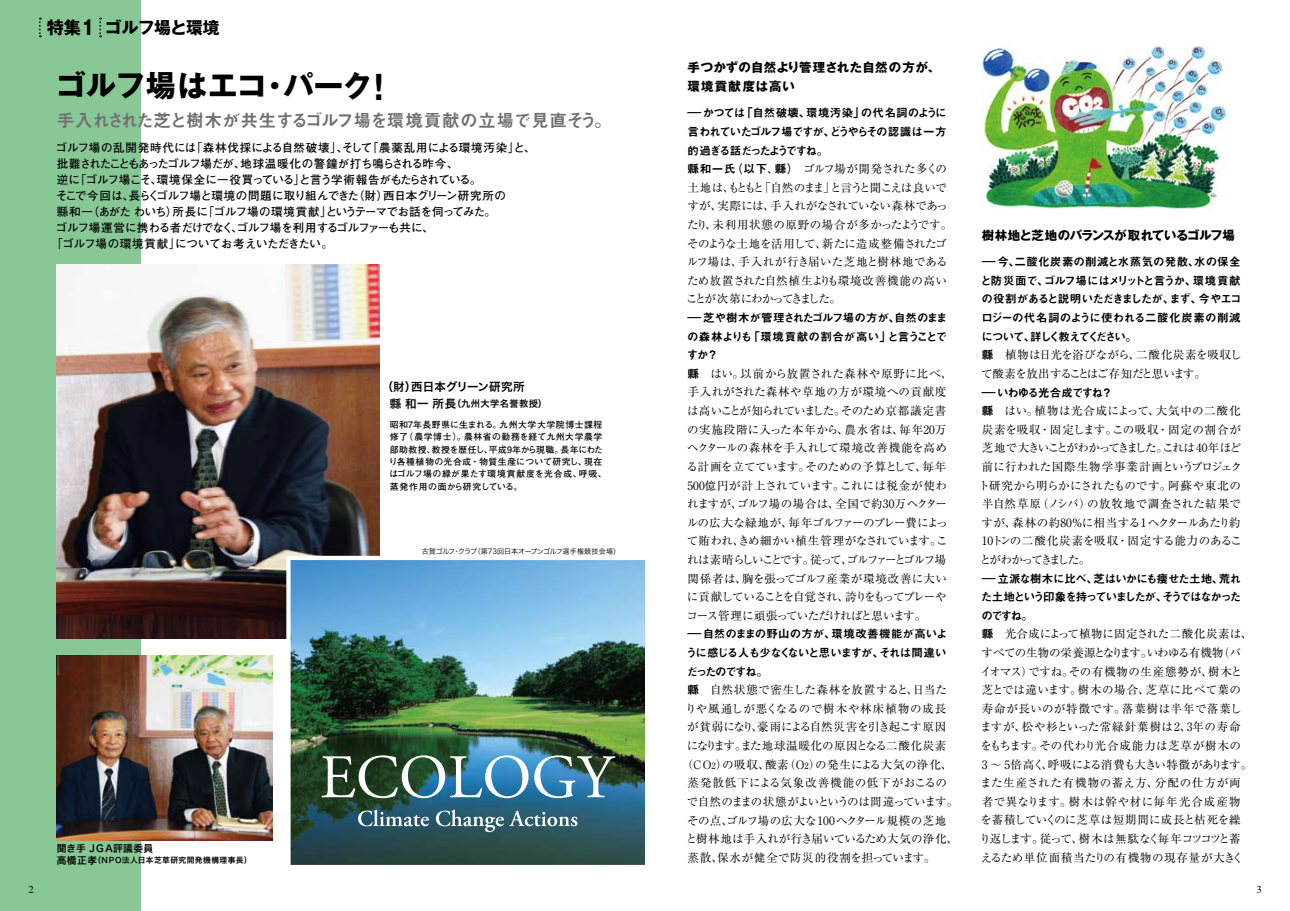
<style>
.page{position:relative;width:1290px;height:911px;background:#fff}
.page>*{position:absolute;margin:0;border:0;box-sizing:border-box;transform-origin:0 0}
.t1{font:700 30.12px "Gothic MB101 Pro";letter-spacing:-.005em;color:#000}
.t2{font:17.75px "Midashi Go Pro MB31";letter-spacing:-.025em;color:#727172}
.t3{font:700 16.88px "Gothic MB101 Pro";letter-spacing:-.03em;color:#000}
.t4{font:700 12.38px/18.6px "Gothic MB101 Pro";letter-spacing:.025em;color:#000}
.t5{font:700 12.38px "Gothic MB101 Pro";letter-spacing:-.03em;color:#000}
.t6{font:11.5px/18.6px "Ryumin Pro";letter-spacing:.005em;color:#000}
.t7{font:700 11.5px "Futo Go B101 Pro";letter-spacing:-.025em;color:#000}
.t8{font:11.5px "Ryumin Pro";letter-spacing:.035em;color:#000}
.t9{font:11.5px "Ryumin Pro";letter-spacing:-.085em;color:#000}
.t10{font:11.5px "Ryumin Pro";letter-spacing:-.045em;color:#000}
.t11{font:11.5px "Ryumin Pro";letter-spacing:-.03em;color:#000}
.t12{font:11.5px "Midashi Go Pro MB31";letter-spacing:.005em;color:#000;scale:1.2 1}
.t13{font:11.5px "Ryumin Pro";letter-spacing:.03em;color:#000}
.t14{font:11.5px "Ryumin Pro";letter-spacing:.04em;color:#000}
.t15{font:11.5px "Ryumin Pro";letter-spacing:.065em;color:#000}
.t16{font:700 11.5px "Futo Go B101 Pro";letter-spacing:.05em;color:#000}
.t17{font:700 11.5px "Futo Go B101 Pro";letter-spacing:-.05em;color:#000}
.t18{font:700 11.5px "Futo Go B101 Pro";letter-spacing:-.06em;color:#000}
.t19{font:11.5px "Ryumin Pro";letter-spacing:-.13em;color:#000}
.t20{font:11.5px "Midashi Go Pro MB31";letter-spacing:-.095em;color:#000}
.t21{font:11.5px "Ryumin Pro";letter-spacing:-.09em;color:#000}
.t22{font:11.5px "Midashi Go Pro MB31";letter-spacing:-.09em;color:#000}
.t23{font:11.5px "Ryumin Pro";letter-spacing:-.04em;color:#000}
.t24{font:11.5px "Midashi Go Pro MB31";letter-spacing:-.02em;color:#000;scale:1.2 1}
.t25{font:11.5px "Midashi Go Pro MB31";letter-spacing:.02em;color:#000}
.t26{font:11.5px "Ryumin Pro";letter-spacing:-.055em;color:#000}
.t27{font:11.5px "Ryumin Pro";letter-spacing:-.025em;color:#000}
.t28{font:11.5px "Ryumin Pro";letter-spacing:-.07em;color:#000}
.t29{font:11.5px "Ryumin Pro";letter-spacing:-.105em;color:#000}
.t30{font:11.5px "Midashi Go Pro MB31";letter-spacing:-.165em;color:#000}
.t31{font:11.5px "Hira Kaku Pro W6";letter-spacing:.015em;color:#000}
.t32{font:11.5px "Midashi Go Pro MB31";letter-spacing:-.13em;color:#000}
.t33{font:11.5px "Midashi Go Pro MB31";letter-spacing:-.065em;color:#000}
.t34{font:10.62px "Times";color:#000}
.t35{font:9.75px "Hira Kaku Pro W6";letter-spacing:.045em;color:#000}
.t36{font:9.25px "Hira Kaku Pro W6";letter-spacing:.05em;color:#000}
.t37{font:700 8.88px/12.4px "Futo Go B101 Pro";letter-spacing:.05em;color:#000}
.t38{font:7.75px "Hira Kaku Pro W6";letter-spacing:.05em;color:#000}
.t39{font:7.12px "Hira Kaku Pro W3";letter-spacing:-.025em;color:#000}
.s1{font-size:17.25px}
.s2{font-size:19.88px}
.s3{font-size:33.12px}
.s4{font-size:11.5px}
.s5{font-size:9.75px}
.s6{font-family:"Midashi Go MB31"}
.s7{font-size:8.62px}
.s8{font-family:"Midashi Go Pro MB31"}
</style>
<div class="page">
<div style="left:0;top:0;width:140px;height:911px;background:#88c897"></div>
<img style="left:57px;top:264px;width:322px;height:374px">
<img style="left:284px;top:553px;width:361px;height:312px">
<img style="left:57px;top:656px;width:216px;height:184px">
<img style="left:981px;top:46px;width:246px;height:163px">
<svg style="left:39px;top:18px;width:2px;height:19px"></svg>
<svg style="left:99px;top:18px;width:2px;height:19px"></svg>
<svg style="left:321px;top:755px;width:207px;height:43px"></svg>
<svg style="left:534px;top:755px;width:81px;height:43px"></svg>
<svg style="left:358px;top:809px;width:71px;height:17px"></svg>
<svg style="left:436px;top:809px;width:141px;height:23px;background:#537a86"></svg>
<p class="t3" style="left:47px;top:13px;width:174px"><span class="s1">特集</span><span class="s2">1</span> ゴルフ場と環境</p>
<p class="t1" style="left:56px;top:61px;width:339px">ゴルフ場はエコ・パーク<span class="s3">！</span></p>
<p class="t2" style="left:57px;top:106px;width:557px">手入れされた芝と樹木が共生するゴルフ場を環境貢献の立場で見直そう。</p>
<p class="t16" style="left:56px;top:138px;width:481px">ゴルフ場の乱開発時代には「森林伐採による自然破壊」、そして「農薬乱用による環境汚染」と、</p>
<p class="t7" style="left:57px;top:154px;width:403px">批難されたこともあったゴルフ場だが、地球温暖化の警鐘が打ち鳴らされる昨今、</p>
<p class="t18" style="left:57px;top:170px;width:426px">逆に「ゴルフ場こそ、環境保全に一役買っている」と言う学術報告がもたらされている。</p>
<p class="t7" style="left:56px;top:186px;width:452px">そこで今回は、長らくゴルフ場と環境の問題に取り組んできた（財）西日本グリーン研究所の</p>
<p class="t17" style="left:57px;top:202px;width:441px">縣和一（あがた わいち）所長に「ゴルフ場の環境貢献」というテーマでお話を伺ってみた。</p>
<p class="t7" style="left:56px;top:218px;width:379px">ゴルフ場運営に携わる者だけでなく、ゴルフ場を利用するゴルファーも共に、</p>
<p class="t7" style="left:51px;top:234px;width:283px">「ゴルフ場の環境貢献」についてお考えいただきたい。</p>
<p class="t31" style="left:382px;top:376px;width:145px">（財）西日本グリーン研究所</p>
<p class="t36" style="left:390px;top:395px;width:159px"><span class="s4">縣 和一 所長</span>（九州大学名誉教授）</p>
<p class="t37" style="left:389px;top:417px;width:219px">昭和7年長野県に生まれる。九州大学大学院博士課程修了（農学博士）。農林省の勤務を経て九州大学農学部助教授、教授を歴任し、平成9年から現職。長年にわたり各種植物の光合成・物質生産について研究し、現在はゴルフ場の緑が果たす環境貢献度を光合成、呼吸、蒸発作用の面から研究している。</p>
<p class="t35" style="left:57px;top:839px;width:108px">聞き手 JGA評議委員　</p>
<p class="t38" style="left:57px;top:853px;width:196px"><span class="s5">高橋正孝</span>（NPO法人日本芝草研究開発機構理事長）</p>
<p class="t39" style="left:422px;top:545px;width:200px">古賀ゴルフ・クラブ（第73回日本オープンゴルフ選手権競技会場）</p>
<p class="t4" style="left:687px;top:57px;width:254px">手つかずの自然より管理された自然の方が、環境貢献度は高い</p>
<p class="t12" style="left:687px;top:104px;width:218px">―かつては「自然破壊、環境汚染」の代名詞のように</p>
<p class="t20" style="left:687px;top:122px;width:260px">言われていたゴルフ場ですが、どうやらその認識は一方</p>
<p class="t30" style="left:687px;top:141px;width:142px">的過ぎる話だったようですね。</p>
<p class="t10" style="left:687px;top:160px;width:261px"><span class="s6">縣和一氏（以下、縣）　</span>ゴルフ場が開発された多くの</p>
<p class="t9" style="left:687px;top:178px;width:261px">土地は、もともと「自然のまま」と言うと聞こえは良いで</p>
<p class="t10" style="left:687px;top:197px;width:262px">すが、実際には、手入れがなされていない森林であっ</p>
<p class="t8" style="left:687px;top:216px;width:267px">たり、未利用状態の原野の場合が多かったようです。</p>
<p class="t23" style="left:687px;top:234px;width:261px">そのような土地を活用して、新たに造成整備されたゴ</p>
<p class="t8" style="left:687px;top:253px;width:262px">ルフ場は、手入れが行き届いた芝地と樹林地である</p>
<p class="t8" style="left:687px;top:271px;width:261px">ため放置された自然植生よりも環境改善機能の高い</p>
<p class="t29" style="left:686px;top:290px;width:156px">ことが次第にわかってきました。</p>
<p class="t24" style="left:687px;top:308px;width:218px">―芝や樹木が管理されたゴルフ場の方が、自然のまま</p>
<p class="t25" style="left:687px;top:327px;width:261px">の森林よりも「環境貢献の割合が高い」と言うことで</p>
<p class="t33" style="left:687px;top:346px;width:33px">すか？</p>
<p class="t8" style="left:687px;top:364px;width:266px"><span class="s6">縣　</span>はい。以前から放置された森林や原野に比べ、</p>
<p class="t14" style="left:687px;top:383px;width:260px">手入れがされた森林や草地の方が環境への貢献度</p>
<p class="t26" style="left:687px;top:402px;width:261px">は高いことが知られていました。そのため京都議定書</p>
<p class="t13" style="left:687px;top:420px;width:261px">の実施段階に入った本年から、農水省は、毎年20万</p>
<p class="t6" style="left:687px;top:438px;width:261px">ヘクタールの森林を手入れして環境改善機能を高め</p>
<p class="t11" style="left:686px;top:457px;width:262px">る計画を立てています。そのための予算として、毎年</p>
<p class="t6" style="left:687px;top:475px;width:261px">500億円が計上されています。これには税金が使わ</p>
<p class="t6" style="left:687px;top:494px;width:261px">れますが、ゴルフ場の場合は、全国で約30万ヘクター</p>
<p class="t27" style="left:687px;top:513px;width:263px">ルの広大な緑地が、毎年ゴルファーのプレー費によっ</p>
<p class="t6" style="left:687px;top:531px;width:262px">て賄われ、きめ細かい植生管理がなされています。こ</p>
<p class="t19" style="left:687px;top:550px;width:261px">れは素晴らしいことです。従って、ゴルファーとゴルフ場</p>
<p class="t6" style="left:687px;top:568px;width:261px">関係者は、胸を張ってゴルフ産業が環境改善に大い</p>
<p class="t21" style="left:687px;top:588px;width:261px">に貢献していることを自覚され、誇りをもってプレーや</p>
<p class="t28" style="left:686px;top:606px;width:241px">コース管理に頑張っていただければと思います。</p>
<p class="t12" style="left:687px;top:625px;width:218px">―自然のままの野山の方が、環境改善機能が高いよ</p>
<p class="t22" style="left:686px;top:643px;width:263px">うに感じる人も少なくないと思いますが、それは間違い</p>
<p class="t32" style="left:687px;top:662px;width:83px">だったのですね。</p>
<p class="t13" style="left:687px;top:681px;width:261px"><span class="s6">縣　</span>自然状態で密生した森林を放置すると、日当た</p>
<p class="t15" style="left:685px;top:699px;width:263px">りや風通しが悪くなるので樹木や林床植物の成長</p>
<p class="t11" style="left:687px;top:718px;width:261px">が貧弱になり、豪雨による自然災害を引き起こす原因</p>
<p class="t6" style="left:687px;top:735px;width:261px">になります。また地球温暖化の原因となる二酸化炭素</p>
<p class="t8" style="left:682px;top:755px;width:272px">（CO<span class="s7">2</span>）の吸収、酸素（O<span class="s7">2</span>）の発生による大気の浄化、</p>
<p class="t15" style="left:687px;top:774px;width:261px">蒸発散低下による気象改善機能の低下がおこるの</p>
<p class="t9" style="left:687px;top:792px;width:273px">で自然のままの状態がよいというのは間違っています。</p>
<p class="t6" style="left:687px;top:810px;width:261px">その点、ゴルフ場の広大な100ヘクタール規模の芝地</p>
<p class="t6" style="left:686px;top:828px;width:274px">と樹林地は手入れが行き届いているため大気の浄化、</p>
<p class="t14" style="left:687px;top:849px;width:250px">蒸散、保水が健全で防災的役割を担っています。</p>
<p class="t5" style="left:981px;top:224px;width:255px">樹林地と芝地のバランスが取れているゴルフ場</p>
<p class="t6" style="left:978px;top:252px;width:275px"><span class="s8">―今、二酸化炭素の削減と水蒸気の発散、水の保全<br>と防災面で、ゴルフ場にはメリットと言うか、環境貢献の役割があると説明いただきましたが、まず、今やエコロジーの代名詞のように使われる二酸化炭素の削減<br>について、詳しく教えてください。<br></span><span class="s6">縣　</span>植物は日光を浴びながら、二酸化炭素を吸収して酸素を放出することはご存知だと思います。<br><span class="s8">― いわゆる光合成ですね？<br></span><span class="s6">縣　</span>はい。植物は光合成によって、大気中の二酸化<br>炭素を吸収・固定します。この吸収・固定の割合が<br>芝地で大きいことがわかってきました。これは 40年ほど<br>前に行われた国際生物学事業計画というプロジェクト研究から明らかにされたものです。阿蘇や東北の半自然草原（ノシバ）の放牧地で調査された結果ですが、森林の約80％に相当する1ヘクタールあたり約<br>10トンの二酸化炭素を吸収・固定する能力のあることがわかってきました。<br><span class="s8">― 立派な樹木に比べ、芝はいかにも痩せた土地、荒れた土地という印象を持っていましたが、そうではなかったのですね。<br></span><span class="s6">縣　</span>光合成によって植物に固定された二酸化炭素は、すべての生物の栄養源となります。いわゆる有機物（バイオマス）ですね。その有機物の生産態勢が、樹木と芝とでは違います。樹木の場合、芝草に比べて葉の寿命が長いのが特徴です。落葉樹は半年で落葉しますが、松や杉といった常緑針葉樹は2、3年の寿命をもちます。その代わり光合成能力は芝草が樹木の<br>3 ～ 5倍高く、呼吸による消費も大きい特徴があります。また生産された有機物の蓄え方、分配の仕方が両者で異なります。樹木は幹や材に毎年光合成産物<br>を蓄積していくのに芝草は短期間に成長と枯死を繰り返します。従って、樹木は無駄なく毎年コツコツと蓄えるため単位面積当たりの有機物の現存量が大きく</p>
<p class="t34" style="left:28px;top:883px;width:7px">2</p>
<p class="t34" style="left:1256px;top:883px;width:7px">3</p>
</div>
